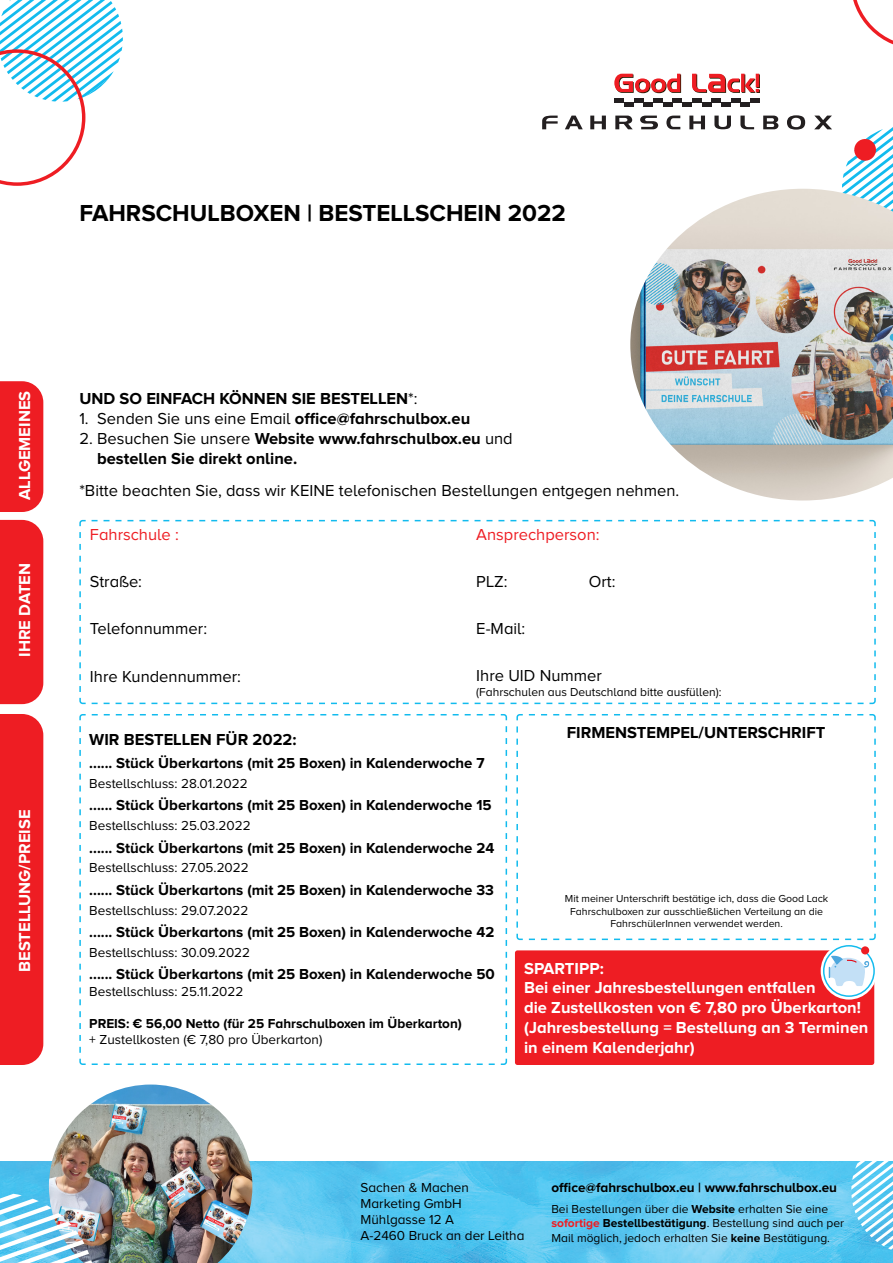
<style>
.page{position:relative;width:893px;height:1263px;background:#fff}
.page>*{position:absolute;margin:0;border:0;box-sizing:border-box;transform-origin:0 0}
.t1{font:700 24px "Proxima Nova A";color:#000}
.t2{font:16.5px "Proxima Nova A";color:#000}
.t3{font:700 16.5px "Proxima Nova A";color:#fff}
.t4{font:700 16.5px "Proxima Nova A";color:#000}
.t5{font:16.5px "Proxima Nova A";color:#ee1d23}
.t6{font:700 15px "Proxima Nova A";color:#000}
.t7{font:13.5px "Proxima Nova A";color:#000}
.t8{font:700 13.5px "Proxima Nova A";color:#000}
.t9{font:12px/14.4px "Proxima Nova A";color:#000}
.t10{font:10.5px "Proxima Nova A";color:#000}
.s1{font-weight:400}
.s2{font-weight:700}
.s3{font-weight:700;color:#ee1d23}
</style>
<div class="page">
<svg style="left:821px;top:942px;width:56px;height:57px"></svg>
<img style="left:0;top:1162px;width:893px;height:101px">
<div style="left:624px;top:102px;width:10px;height:5px;background:#231f20"></div>
<div style="left:643px;top:102px;width:10px;height:5px;background:#231f20"></div>
<div style="left:663px;top:102px;width:10px;height:5px;background:#231f20"></div>
<div style="left:682px;top:102px;width:10px;height:5px;background:#231f20"></div>
<div style="left:702px;top:102px;width:9px;height:5px;background:#231f20"></div>
<div style="left:721px;top:102px;width:10px;height:5px;background:#231f20"></div>
<div style="left:740px;top:102px;width:10px;height:5px;background:#231f20"></div>
<svg style="left:614px;top:74px;width:146px;height:28px"></svg>
<svg style="left:542px;top:115px;width:290px;height:15px"></svg>
<img style="left:630px;top:189px;width:263px;height:311px">
<svg style="left:0;top:0;width:123px;height:186px"></svg>
<svg style="left:853px;top:0;width:40px;height:45px"></svg>
<svg style="left:842px;top:127px;width:51px;height:123px"></svg>
<svg style="left:851px;top:1161px;width:42px;height:88px"></svg>
<div style="left:0;top:381px;width:43px;height:131px;background:#ee1d23"></div>
<div style="left:0;top:520px;width:43px;height:184px;background:#ee1d23"></div>
<div style="left:0;top:714px;width:43px;height:351px;background:#ee1d23"></div>
<svg style="left:79px;top:519px;width:797px;height:186px"></svg>
<svg style="left:79px;top:714px;width:429px;height:351px"></svg>
<svg style="left:516px;top:714px;width:360px;height:227px"></svg>
<img style="left:49px;top:1084px;width:203px;height:179px">
<img style="left:0;top:1194px;width:92px;height:69px">
<div style="left:515px;top:950px;width:359px;height:115px;background:#ee1d23"></div>
<div style="left:823px;top:945px;width:52px;height:52px;border:1px solid #12bbee;border-radius:50%"></div>
<div style="left:861px;top:946px;width:8px;height:8px;background:#ee1d23;border-radius:50%"></div>
<p class="t1" style="left:79px;top:199px;width:488px">FAHRSCHULBOXEN | BESTELLSCHEIN 2022</p>
<p class="t3" style="left:15px;top:500px;width:111px;rotate:-90deg">ALLGEMEINES</p>
<p class="t3" style="left:15px;top:657px;width:95px;rotate:-90deg">IHRE DATEN</p>
<p class="t3" style="left:15px;top:972px;width:164px;rotate:-90deg">BESTELLUNG/PREISE</p>
<p class="t4" style="left:79px;top:389px;width:340px">UND SO EINFACH KÖNNEN SIE BESTELLEN<span class="s1">*:</span></p>
<p class="t2" style="left:79px;top:409px;width:392px">1. Senden Sie uns eine Email <span class="s2">office@fahrschulbox.eu</span></p>
<p class="t4" style="left:79px;top:429px;width:435px"><span class="s1">2. Besuchen Sie unsere</span> Website www.fahrschulbox.eu <span class="s1">und</span></p>
<p class="t4" style="left:97px;top:449px;width:202px">bestellen Sie direkt online.</p>
<p class="t2" style="left:79px;top:481px;width:601px">*Bitte beachten Sie, dass wir KEINE telefonischen Bestellungen entgegen nehmen.</p>
<p class="t5" style="left:90px;top:525px;width:90px">Fahrschule :</p>
<p class="t5" style="left:476px;top:525px;width:125px">Ansprechperson:</p>
<p class="t2" style="left:90px;top:572px;width:54px">Straße:</p>
<p class="t2" style="left:476px;top:572px;width:33px">PLZ:</p>
<p class="t2" style="left:90px;top:620px;width:119px">Telefonnummer:</p>
<p class="t2" style="left:90px;top:667px;width:153px">Ihre Kundennummer:</p>
<p class="t2" style="left:589px;top:572px;width:28px">Ort:</p>
<p class="t2" style="left:476px;top:619px;width:51px">E-Mail:</p>
<p class="t2" style="left:476px;top:667px;width:127px">Ihre UID Nummer</p>
<p class="t9" style="left:476px;top:684px;width:247px">(Fahrschulen aus Deutschland bitte ausfüllen):</p>
<p class="t4" style="left:89px;top:730px;width:209px">WIR BESTELLEN FÜR 2022:</p>
<p class="t6" style="left:89px;top:754px;width:397px">...... Stück Überkartons (mit 25 Boxen) in Kalenderwoche 7</p>
<p class="t7" style="left:89px;top:776px;width:160px">Bestellschluss: 28.01.2022</p>
<p class="t6" style="left:89px;top:797px;width:404px">...... Stück Überkartons (mit 25 Boxen) in Kalenderwoche 15</p>
<p class="t7" style="left:89px;top:818px;width:163px">Bestellschluss: 25.03.2022</p>
<p class="t6" style="left:89px;top:839px;width:407px">...... Stück Überkartons (mit 25 Boxen) in Kalenderwoche 24</p>
<p class="t7" style="left:89px;top:860px;width:161px">Bestellschluss: 27.05.2022</p>
<p class="t6" style="left:89px;top:881px;width:406px">...... Stück Überkartons (mit 25 Boxen) in Kalenderwoche 33</p>
<p class="t7" style="left:89px;top:903px;width:161px">Bestellschluss: 29.07.2022</p>
<p class="t6" style="left:89px;top:923px;width:407px">...... Stück Überkartons (mit 25 Boxen) in Kalenderwoche 42</p>
<p class="t7" style="left:89px;top:945px;width:162px">Bestellschluss: 30.09.2022</p>
<p class="t6" style="left:89px;top:966px;width:407px">...... Stück Überkartons (mit 25 Boxen) in Kalenderwoche 50</p>
<p class="t7" style="left:89px;top:984px;width:156px">Bestellschluss: 25.11.2022</p>
<p class="t8" style="left:89px;top:1016px;width:374px">PREIS: € 56,00 Netto (für 25 Fahrschulboxen im Überkarton)</p>
<p class="t7" style="left:89px;top:1032px;width:235px">+ Zustellkosten (€ 7,80 pro Überkarton)</p>
<p class="t4" style="left:567px;top:723px;width:260px">FIRMENSTEMPEL/UNTERSCHRIFT</p>
<p class="t10" style="left:565px;top:892px;width:265px">Mit meiner Unterschrift bestätige ich, dass die Good Lack</p>
<p class="t10" style="left:570px;top:905px;width:254px">Fahrschulboxen zur ausschließlichen Verteilung an die</p>
<p class="t10" style="left:610px;top:918px;width:174px">FahrschülerInnen verwendet werden.</p>
<p class="t3" style="left:524px;top:959px;width:81px">SPARTIPP:</p>
<p class="t3" style="left:524px;top:978px;width:293px">Bei einer Jahresbestellungen entfallen</p>
<p class="t3" style="left:524px;top:998px;width:338px">die Zustellkosten von € 7,80 pro Überkarton!</p>
<p class="t3" style="left:524px;top:1018px;width:346px">(Jahresbestellung = Bestellung an 3 Terminen</p>
<p class="t3" style="left:524px;top:1038px;width:172px">in einem Kalenderjahr)</p>
<p class="t7" style="left:361px;top:1180px;width:110px">Sachen &amp; Machen</p>
<p class="t7" style="left:361px;top:1196px;width:103px">Marketing GmbH</p>
<p class="t7" style="left:361px;top:1212px;width:95px">Mühlgasse 12 A</p>
<p class="t7" style="left:361px;top:1228px;width:165px">A-2460 Bruck an der Leitha</p>
<p class="t8" style="left:551px;top:1179px;width:287px">office@fahrschulbox.eu | www.fahrschulbox.eu</p>
<p class="t9" style="left:551px;top:1201px;width:278px">Bei Bestellungen über die <span class="s2">Website</span> erhalten Sie eine</p>
<p class="t9" style="left:551px;top:1216px;width:294px"><span class="s3">sofortige</span> <span class="s2">Bestellbestätigung</span>. Bestellung sind auch per<br>Mail möglich, jedoch erhalten Sie <span class="s2">keine</span> Bestätigung.</p>
</div>
